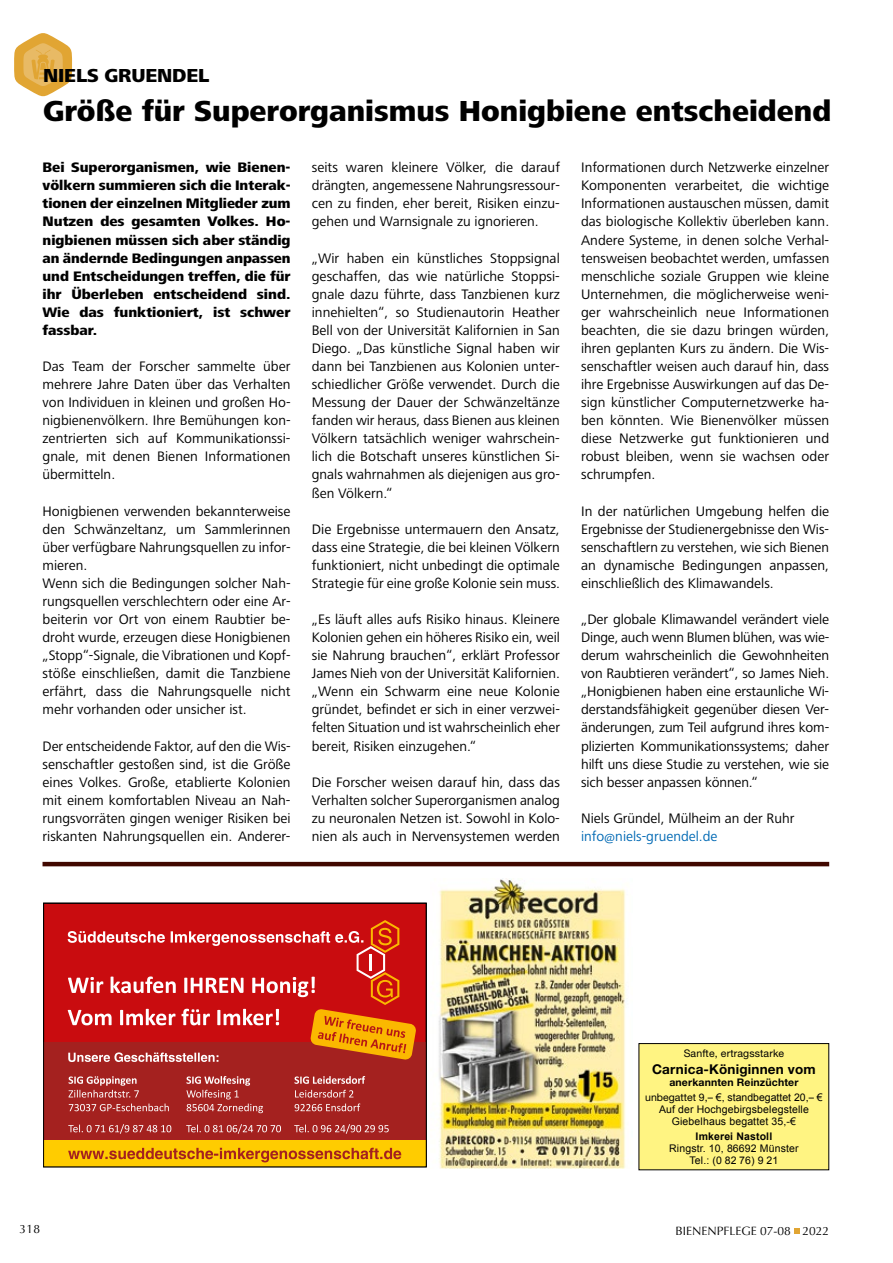
<style>
.page{position:relative;width:893px;height:1263px;background:#fff}
.page>*{position:absolute;margin:0;border:0;box-sizing:border-box;transform-origin:0 0}
.t1{font:800 30px "Frutiger Next LT";color:#000}
.t2{font:800 19.5px "Frutiger Next LT";letter-spacing:-.01em;color:#000}
.t3{font:14.25px/18px "Frutiger Next LT";color:#000;text-align:justify}
.t4{font:800 14.25px/18px "Frutiger Next LT";color:#000;text-align:justify}
.t5{font:14.25px "Frutiger Next LT";color:#0069b4}
.t6{font:700 13.5px "Helvetica Neue";letter-spacing:.015em;color:#000}
.t7{font:12px "Optima";color:#000}
.t8{font:10.5px/12px "Arial";letter-spacing:.015em;color:#000;text-align:center}
.t9{font:700 10.5px "Helvetica Neue";letter-spacing:.015em;color:#000}
.t10{font:10.5px "Helvetica Neue";letter-spacing:.015em;color:#000}
.t11{font:700 10.5px "Arial";letter-spacing:.015em;color:#000}
.s1{font-family:"Helvetica Neue"}
</style>
<div class="page">
<svg style="left:794px;top:1229px;width:5px;height:5px"></svg>
<svg style="left:14px;top:33px;width:59px;height:64px"></svg>
<div style="left:44px;top:903px;width:382px;height:264px;background:#c90c0f"></div>
<div style="left:44px;top:1042px;width:382px;height:99px;background:#a4211f"></div>
<svg style="left:68px;top:1076px;width:321px;height:58px"></svg>
<div style="left:44px;top:1141px;width:382px;height:26px;background:#fc0"></div>
<svg style="left:68px;top:1148px;width:333px;height:14px"></svg>
<div style="left:43px;top:903px;width:384px;height:264px;border:1px solid #000"></div>
<svg style="left:68px;top:920px;width:348px;height:142px"></svg>
<img style="left:438px;top:878px;width:188px;height:290px">
<div style="left:639px;top:1043px;width:190px;height:127px;background:#fff482;border:1px solid #000"></div>
<hr style="left:43px;top:862px;width:786px;height:4px;background:#410800">
<h2 class="t2" style="left:43px;top:64px;width:168px">NIELS GRUENDEL</h2>
<h1 class="t1" style="left:43px;top:94px;width:790px">Größe für Superorganismus Honigbiene entscheidend</h1>
<p class="t4" style="left:43px;top:158px;width:250px">Bei Superorganismen, wie Bienen&shy;völkern summieren sich die Interak&shy;tionen der einzelnen Mitglieder zum Nutzen des gesamten Volkes. Ho&shy;nigbienen müssen sich aber ständig an ändernde Bedingungen anpassen und Entscheidungen treffen, die für ihr Überleben entscheidend sind.<br>Wie das funktioniert, ist schwer fassbar.</p>
<p class="t3" style="left:43px;top:357px;width:250px">Das Team der Forscher sammelte über mehrere Jahre Daten über das Verhalten von Individuen in kleinen und großen Ho&shy;nigbienenvölkern. Ihre Bemühungen kon&shy;zentrierten sich auf Kommunikationssi&shy;gnale, mit denen Bienen Informationen übermitteln.</p>
<p class="t3" style="left:43px;top:502px;width:250px;text-align:left">Honigbienen verwenden bekannterweise den Schwänzeltanz, um Sammlerinnen über verfügbare Nahrungsquellen zu infor&shy;mieren.<br>Wenn sich die Bedingungen solcher Nah&shy;rungsquellen verschlechtern oder eine Ar&shy;beiterin vor Ort von einem Raubtier be&shy;droht wurde, erzeugen diese Honigbienen „Stopp“-Signale, die Vibrationen und Kopf&shy;stöße einschließen, damit die Tanzbiene erfährt, dass die Nahrungsquelle nicht mehr vorhanden oder unsicher ist.</p>
<p class="t3" style="left:43px;top:737px;width:250px">Der entscheidende Faktor, auf den die Wis&shy;senschaftler gestoßen sind, ist die Größe eines Volkes. Große, etablierte Kolonien mit einem komfortablen Niveau an Nah&shy;rungsvorräten gingen weniger Risiken bei riskanten Nahrungsquellen ein. Anderer-</p>
<p class="t3" style="left:312px;top:159px;width:250px">seits waren kleinere Völker, die darauf drängten, angemessene Nahrungsressour&shy;cen zu finden, eher bereit, Risiken einzu&shy;gehen und Warnsignale zu ignorieren.</p>
<p class="t3" style="left:312px;top:249px;width:250px">„Wir haben ein künstliches Stoppsignal geschaffen, das wie natürliche Stoppsi&shy;gnale dazu führte, dass Tanzbienen kurz innehielten“, so Studienautorin Heather Bell von der Universität Kalifornien in San Diego. „Das künstliche Signal haben wir dann bei Tanzbienen aus Kolonien unter&shy;schiedlicher Größe verwendet. Durch die Messung der Dauer der Schwänzeltänze fanden wir heraus, dass Bienen aus kleinen Völkern tatsächlich weniger wahrschein&shy;lich die Botschaft unseres künstlichen Si&shy;gnals wahrnahmen als diejenigen aus gro&shy;ßen Völkern.“</p>
<p class="t3" style="left:312px;top:520px;width:250px">Die Ergebnisse untermauern den Ansatz, dass eine Strategie, die bei kleinen Völkern funktioniert, nicht unbedingt die optimale Strategie für eine große Kolonie sein muss.</p>
<p class="t3" style="left:312px;top:610px;width:250px">„Es läuft alles aufs Risiko hinaus. Kleinere Kolonien gehen ein höheres Risiko ein, weil sie Nahrung brauchen“, erklärt Professor James Nieh von der Universität Kalifornien. „Wenn ein Schwarm eine neue Kolonie gründet, befindet er sich in einer verzwei&shy;felten Situation und ist wahrscheinlich eher bereit, Risiken einzugehen.“</p>
<p class="t3" style="left:312px;top:773px;width:250px">Die Forscher weisen darauf hin, dass das Verhalten solcher Superorganismen analog zu neuronalen Netzen ist. Sowohl in Kolo&shy;nien als auch in Nervensystemen werden</p>
<p class="t3" style="left:581px;top:159px;width:250px">Informationen durch Netzwerke einzelner Komponenten verarbeitet, die wichtige Informationen austauschen müssen, damit das biologische Kollektiv überleben kann.<br>Andere Systeme, in denen solche Verhal&shy;tensweisen beobachtet werden, umfassen menschliche soziale Gruppen wie kleine Unternehmen, die möglicherweise weni&shy;ger wahrscheinlich neue Informationen beachten, die sie dazu bringen würden, ihren geplanten Kurs zu ändern. Die Wis&shy;senschaftler weisen auch darauf hin, dass ihre Ergebnisse Auswirkungen auf das De&shy;sign künstlicher Computernetzwerke ha&shy;ben könnten. Wie Bienenvölker müssen diese Netzwerke gut funktionieren und robust bleiben, wenn sie wachsen oder schrumpfen.</p>
<p class="t3" style="left:581px;top:502px;width:250px">In der natürlichen Umgebung helfen die Ergebnisse der Studienergebnisse den Wis&shy;senschaftlern zu verstehen, wie sich Bienen an dynamische Bedingungen anpassen, einschließlich des Klimawandels.</p>
<p class="t3" style="left:581px;top:610px;width:250px">„Der globale Klimawandel verändert viele Dinge, auch wenn Blumen blühen, was wie&shy;derum wahrscheinlich die Gewohnheiten von Raubtieren verändert“, so James Nieh. „Honigbienen haben eine erstaunliche Wi&shy;derstandsfähigkeit gegenüber diesen Ver&shy;änderungen, zum Teil aufgrund ihres kom&shy;plizierten Kommunikationssystems; daher hilft uns diese Studie zu verstehen, wie sie sich besser anpassen können.“</p>
<p class="t3" style="left:581px;top:809px;width:215px">Niels Gründel, Mülheim an der Ruhr</p>
<p class="t5" style="left:581px;top:828px;width:138px">info@niels-gruendel.de</p>
<p class="t10" style="left:684px;top:1047px;width:102px">Sanfte, ertragsstarke</p>
<p class="t6" style="left:652px;top:1061px;width:165px">Carnica-Königinnen vom</p>
<p class="t9" style="left:669px;top:1075px;width:131px">anerkannten Reinzüchter</p>
<p class="t8" style="left:645px;top:1091px;width:179px"><span class="s1">unbegattet 9,–</span> €, standbegattet 20,<span class="s1">–</span> €<br>Auf der Hochgebirgsbelegstelle<br>Giebelhaus begattet 35,-€</p>
<p class="t11" style="left:696px;top:1129px;width:78px">Imkerei Nastoll</p>
<p class="t8" style="left:669px;top:1142px;width:131px">Ringstr. 10, 86692 Münster<br>Tel.: (0 82 76) 9 21</p>
<p class="t7" style="left:19px;top:1222px;width:22px">318</p>
<p class="t7" style="left:675px;top:1224px;width:155px">BIENENPFLEGE 07-08 2022</p>
</div>
